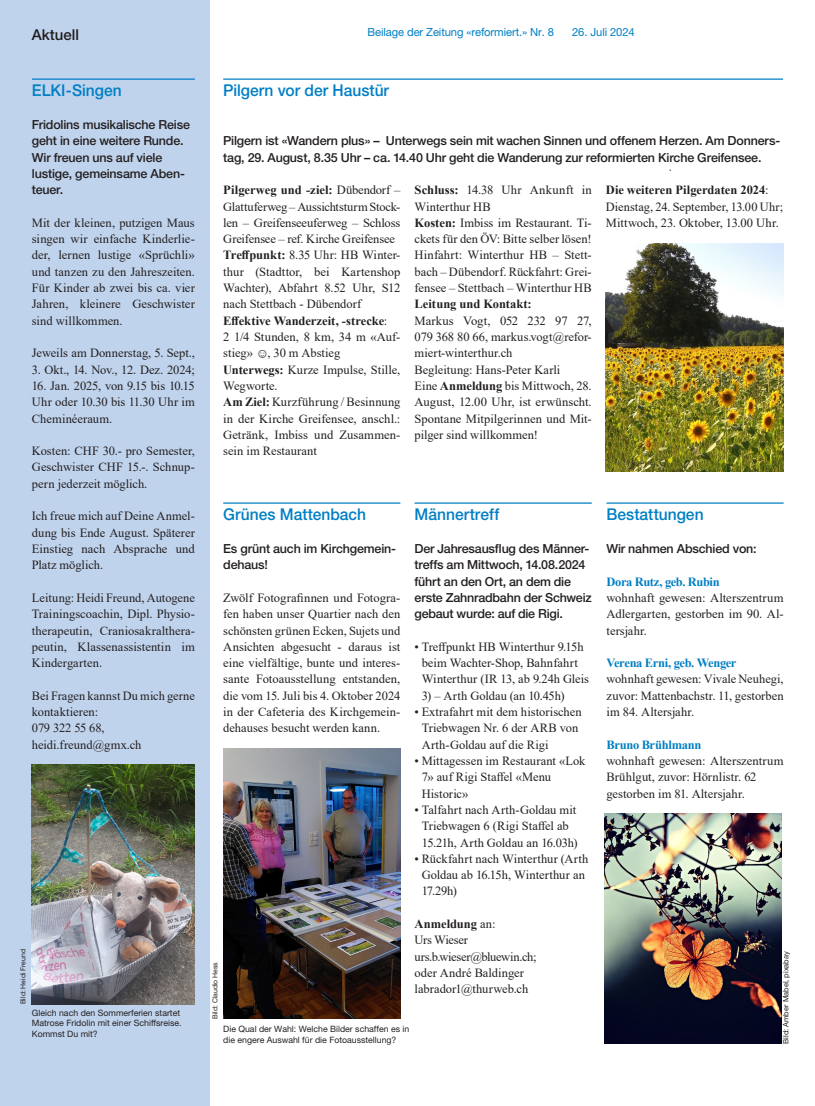
<style>
.page{position:relative;width:815px;height:1106px;background:#fff}
.page>*{position:absolute;margin:0;border:0;box-sizing:border-box;transform-origin:0 0}
.t1{font:500 16.25px "Helvetica Neue LT Pro";color:#007fc4;scale:.96 1}
.t2{font:500 15px "Helvetica Neue LT Pro";color:#231f20}
.t3{font:12.5px/16.2px "Times New Roman";color:#231f20}
.t4{font:500 12.5px/16.2px "Helvetica Neue LT Pro";letter-spacing:-.015em;color:#231f20}
.t5{font:700 12.5px "Times New Roman";letter-spacing:-.03em;color:#007fc4}
.t6{font:700 12.5px "Times New Roman";color:#231f20}
.t7{font:11.25px "Helvetica Neue LT Pro";letter-spacing:-.01em;color:#007fc4}
.t8{font:8.75px/10.5px "Helvetica Neue LT Pro";color:#231f20}
.t9{font:7.5px "Helvetica Neue LT Pro";color:#231f20}
.t10{font:6.88px "Helvetica Neue LT Pro";color:#231f20}
.s1{font-weight:700}
</style>
<div class="page">
<div style="left:0;top:0;width:209px;height:1106px;background:#c0d3ec"></div>
<hr style="left:32px;top:78px;width:163px;height:2px;background:#007fc4">
<img style="left:32px;top:765px;width:163px;height:239px">
<hr style="left:223px;top:78px;width:560px;height:2px;background:#007fc4">
<hr style="left:223px;top:502px;width:177px;height:2px;background:#007fc4">
<img style="left:223px;top:748px;width:177px;height:270px">
<hr style="left:606px;top:502px;width:178px;height:2px;background:#007fc4">
<img style="left:605px;top:814px;width:177px;height:229px">
<hr style="left:415px;top:502px;width:177px;height:2px;background:#007fc4">
<img style="left:606px;top:243px;width:177px;height:228px">
<p class="t2" style="left:32px;top:25px;width:49px">Aktuell</p>
<p class="t7" style="left:368px;top:25px;width:188px">Beilage der Zeitung «reformiert.» Nr. 8</p>
<p class="t7" style="left:572px;top:25px;width:64px">26. Juli 2024</p>
<h1 class="t1" style="left:32px;top:81px;width:95px">ELKI-Singen</h1>
<p class="t4" style="left:32px;top:116px;width:160px">Fridolins musikalische Reise geht in eine weitere Runde.<br>Wir freuen uns auf viele lustige, gemeinsame Aben&shy;teuer.</p>
<p class="t3" style="left:32px;top:214px;width:165px;text-align:justify">Mit der kleinen, putzigen Maus singen wir einfache Kinderlie&shy;der, lernen lustige «Sprüchli» und tanzen zu den Jahreszeiten.<br>Für Kinder ab zwei bis ca. vier Jahren, kleinere Geschwister sind willkommen.</p>
<p class="t3" style="left:32px;top:344px;width:164px">Jeweils am Donnerstag, 5. Sept.,</p>
<p class="t3" style="left:32px;top:361px;width:164px">3. Okt., 14. Nov., 12. Dez. 2024;</p>
<p class="t3" style="left:32px;top:377px;width:165px;text-align:justify">16. Jan. 2025, von 9.15 bis 10.15<br>Uhr oder 10.30 bis 11.30 Uhr im Cheminéeraum.</p>
<p class="t3" style="left:32px;top:442px;width:164px;text-align:justify">Kosten: CHF 30.- pro Semester, Geschwister CHF 15.-. Schnup&shy;pern jederzeit möglich.</p>
<p class="t3" style="left:32px;top:507px;width:164px;text-align:justify">Ich freue mich auf Deine Anmel&shy;dung bis Ende August. Späterer Einstieg nach Absprache und Platz möglich.</p>
<p class="t3" style="left:32px;top:589px;width:164px;text-align:justify">Leitung: Heidi Freund, Autogene Trainingscoachin, Dipl. Physio&shy;therapeutin, Craniosakralthera&shy;peutin, Klassenassistentin im Kindergarten.</p>
<p class="t3" style="left:32px;top:687px;width:165px">Bei Fragen kannst Du mich gerne kontaktieren:<br>079 322 55 68, heidi.freund@gmx.ch</p>
<p class="t10" style="left:19px;top:1004px;width:57px;rotate:-90deg">Bild: Heidi Freund</p>
<p class="t8" style="left:32px;top:1007px;width:151px">Gleich nach den Sommerferien startet<br>Matrose Fridolin mit einer Schiffsreise.<br>Kommst Du mit?</p>
<h1 class="t1" style="left:223px;top:81px;width:174px">Pilgern vor der Haustür</h1>
<p class="t4" style="left:223px;top:133px;width:558px">Pilgern ist «Wandern plus» – Unterwegs sein mit wachen Sinnen und offenem Herzen. Am Donners&shy;tag, 29. August, 8.35 Uhr – ca. 14.40 Uhr geht die Wanderung zur reformierten Kirche Greifensee.</p>
<p class="t3" style="left:606px;top:181px;width:179px"><span class="s1">Die weiteren Pilgerdaten 2024</span>:<br>Dienstag, 24. September, 13.00 Uhr;<br>Mittwoch, 23. Oktober, 13.00 Uhr.</p>
<p class="t3" style="left:223px;top:181px;width:179px"><span class="s1">Pilgerweg und -ziel:</span> Dübendorf –<br>Glattuferweg – Aussichtsturm Stock&shy;len – Greifenseeuferweg – Schloss<br>Greifensee – ref. Kirche Greifensee<br><span class="s1">Treffpunkt:</span> 8.35 Uhr: HB Winter&shy;thur (Stadttor, bei Kartenshop<br>Wachter), Abfahrt 8.52 Uhr, S12 nach Stettbach - Dübendorf<br><span class="s1">Effektive Wanderzeit, -strecke</span>:<br>2 1/4 Stunden, 8 km, 34 m «Auf&shy;stieg» ☺, 30 m Abstieg<br><span class="s1">Unterwegs:</span> Kurze Impulse, Stille,<br>Wegworte.<br><span class="s1">Am Ziel:</span> Kurzführung / Besinnung in der Kirche Greifensee, anschl.:<br>Getränk, Imbiss und Zusammen&shy;sein im Restaurant</p>
<p class="t3" style="left:415px;top:181px;width:179px"><span class="s1">Schluss:</span> 14.38 Uhr Ankunft in<br>Winterthur HB<br><span class="s1">Kosten:</span> Imbiss im Restaurant. Ti&shy;ckets für den ÖV: Bitte selber lösen!<br>Hinfahrt: Winterthur HB – Stett&shy;bach – Dübendorf. Rückfahrt: Grei&shy;fensee – Stettbach – Winterthur HB</p>
<p class="t6" style="left:415px;top:295px;width:119px">Leitung und Kontakt:</p>
<p class="t3" style="left:415px;top:312px;width:179px">Markus Vogt, 052 232 97 27,<br>079 368 80 66, markus.vogt@refor&shy;miert-winterthur.ch<br>Begleitung: Hans-Peter Karli<br>Eine <span class="s1">Anmeldung</span> bis Mittwoch, 28.<br>August, 12.00 Uhr, ist erwünscht.<br>Spontane Mitpilgerinnen und Mit&shy;pilger sind willkommen!</p>
<h1 class="t1" style="left:223px;top:505px;width:150px">Grünes Mattenbach</h1>
<p class="t4" style="left:223px;top:540px;width:174px">Es grünt auch im Kirchgemein&shy;dehaus!</p>
<p class="t3" style="left:223px;top:589px;width:179px;text-align:justify">Zwölf Fotografinnen und Fotogra&shy;fen haben unser Quartier nach den schönsten grünen Ecken, Sujets und Ansichten abgesucht - daraus ist eine vielfältige, bunte und interes&shy;sante Fotoausstellung entstanden, die vom 15. Juli bis 4. Oktober 2024 in der Cafeteria des Kirchgemein&shy;dehauses besucht werden kann.</p>
<p class="t10" style="left:211px;top:1018px;width:58px;rotate:-90deg">Bild: Claudio Hess</p>
<h1 class="t1" style="left:415px;top:505px;width:90px">Männertreff</h1>
<p class="t4" style="left:415px;top:540px;width:179px">Der Jahresausflug des Männer&shy;treffs am Mittwoch, 14.08.2024 führt an den Ort, an dem die erste Zahnradbahn der Schweiz gebaut wurde: auf die Rigi.</p>
<p class="t3" style="left:415px;top:638px;width:176px;text-align:center">• Treffpunkt HB Winterthur 9.15h beim Wachter-Shop, Bahnfahrt<br>Winterthur (IR 13, ab 9.24h Gleis</p>
<p class="t3" style="left:422px;top:687px;width:144px">3) – Arth Goldau (an 10.45h)</p>
<p class="t3" style="left:422px;top:703px;width:162px;text-indent:-7px">• Extrafahrt mit dem historischen<br>Triebwagen Nr. 6 der ARB von<br>Arth-Goldau auf die Rigi</p>
<p class="t3" style="left:422px;top:752px;width:165px;text-indent:-7px">• Mittagessen im Restaurant «Lok<br>7» auf Rigi Staffel «Menu<br>Historic»</p>
<p class="t3" style="left:415px;top:801px;width:164px;text-align:center">• Talfahrt nach Arth-Goldau mit<br>Triebwagen 6 (Rigi Staffel ab<br>15.21h, Arth Goldau an 16.03h)</p>
<p class="t3" style="left:422px;top:850px;width:168px;text-indent:-7px">• Rückfahrt nach Winterthur (Arth<br>Goldau ab 16.15h, Winterthur an<br>17.29h)</p>
<p class="t3" style="left:415px;top:915px;width:124px"><span class="s1">Anmeldung</span> an:<br>Urs Wieser urs.b.wieser@bluewin.ch; oder André Baldinger labrador1@thurweb.ch</p>
<p class="t8" style="left:223px;top:1023px;width:188px">Die Qual der Wahl: Welche Bilder schaffen es in die engere Auswahl für die Fotoausstellung?</p>
<h1 class="t1" style="left:606px;top:505px;width:103px">Bestattungen</h1>
<p class="t4" style="left:606px;top:540px;width:152px">Wir nahmen Abschied von:</p>
<p class="t5" style="left:606px;top:572px;width:115px">Dora Rutz, geb. Rubin</p>
<p class="t3" style="left:606px;top:589px;width:179px;text-align:justify">wohnhaft gewesen: Alterszentrum Adlergarten, gestorben im 90. Al&shy;tersjahr.</p>
<p class="t5" style="left:606px;top:654px;width:132px">Verena Erni, geb. Wenger</p>
<p class="t3" style="left:606px;top:670px;width:179px;text-align:justify">wohnhaft gewesen: Vivale Neuhegi, zuvor: Mattenbachstr. 11, gestorben im 84. Altersjahr.</p>
<p class="t5" style="left:606px;top:735px;width:97px">Bruno Brühlmann</p>
<p class="t3" style="left:606px;top:752px;width:179px">wohnhaft gewesen: Alterszentrum<br>Brühlgut, zuvor: Hörnlistr. 62 gestorben im 81. Altersjahr.</p>
<p class="t9" style="left:781px;top:1043px;width:94px;rotate:-90deg">Bild: Amber Mabel, pixabay</p>
</div>
